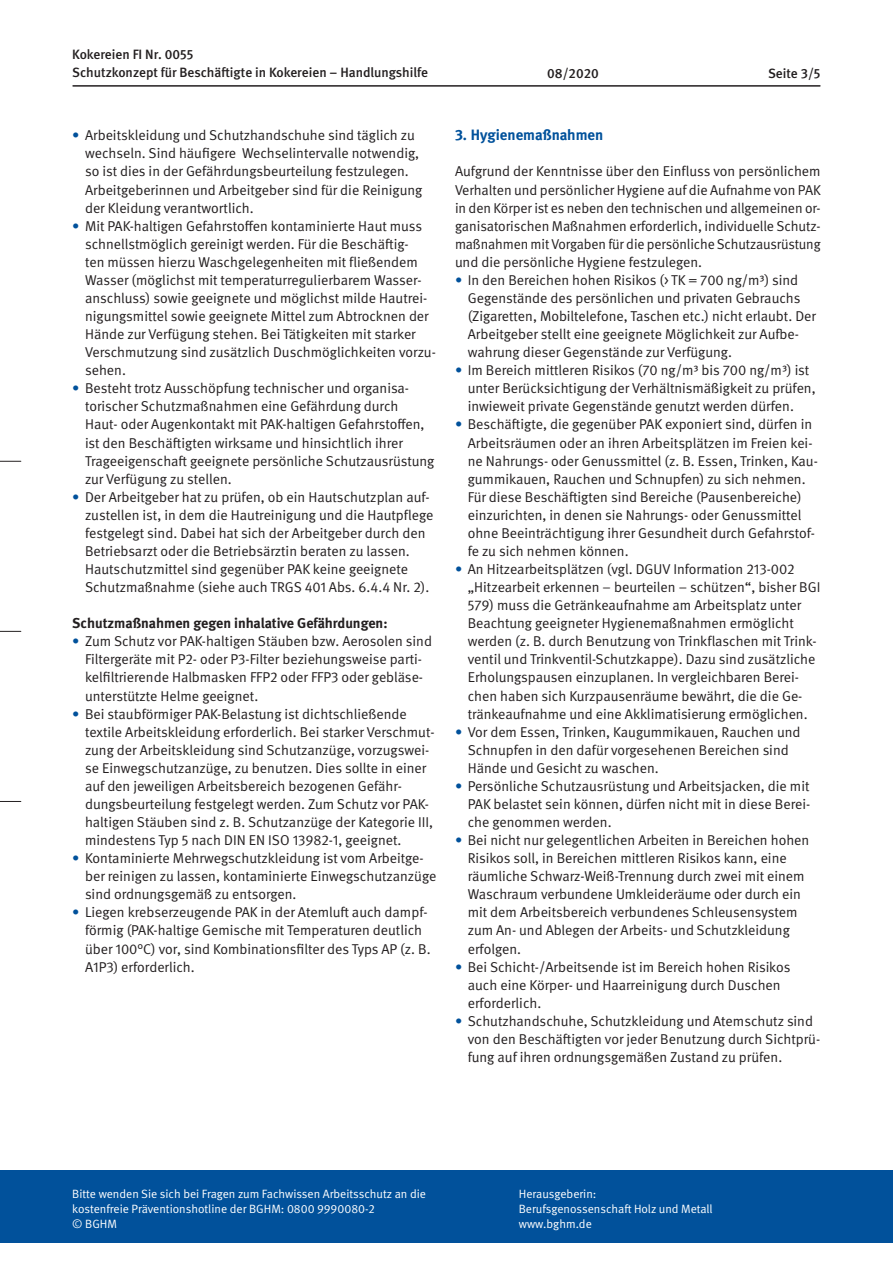
<style>
.page{position:relative;width:893px;height:1263px;background:#fff}
.page>*{position:absolute;margin:0;border:0;box-sizing:border-box;transform-origin:0 0}
.t1{font:700 15px "DGUV Meta";color:#01519b}
.t2{font:14.25px/18px "DGUV Meta";color:#231f20}
.t3{font:700 14.25px "DGUV Meta";color:#231f20}
.t4{font:500 13.5px/18px "DGUV Meta";color:#231f20}
.t5{font:12px/15px "DGUV Meta";color:#fff}
.s1{color:#01519b}
</style>
<div class="page">
<div style="left:0;top:1170px;width:893px;height:73px;background:#01519b"></div>
<svg style="left:0;top:461px;width:21px;height:1px"></svg>
<svg style="left:0;top:631px;width:21px;height:1px"></svg>
<svg style="left:0;top:801px;width:21px;height:1px"></svg>
<hr style="left:73px;top:85px;width:747px;height:2px;background:#231f20">
<p class="t4" style="left:72px;top:45px;width:357px">Kokereien FI Nr. 0055<br>Schutzkonzept für Beschäftigte in Kokereien – Handlungshilfe</p>
<p class="t4" style="left:547px;top:65px;width:53px">08/2020</p>
<p class="t4" style="left:768px;top:65px;width:54px">Seite 3/5</p>
<p class="t2" style="left:85px;top:127px;width:339px;text-indent:-13px"><span class="s1">•</span> Arbeitskleidung und Schutzhandschuhe sind täglich zu wechseln. Sind häufigere Wechselintervalle notwendig, so ist dies in der Gefährdungsbeurteilung festzulegen.<br>Arbeitgeberinnen und Arbeitgeber sind für die Reinigung der Kleidung verantwortlich.</p>
<p class="t2" style="left:85px;top:217px;width:352px;text-indent:-13px"><span class="s1">•</span> Mit PAK-haltigen Gefahrstoffen kontaminierte Haut muss schnellstmöglich gereinigt werden. Für die Beschäftig-<br>ten müssen hierzu Waschgelegenheiten mit fließendem Wasser (möglichst mit temperaturregulierbarem Wasser&shy;anschluss) sowie geeignete und möglichst milde Hautrei&shy;nigungsmittel sowie geeignete Mittel zum Abtrocknen der Hände zur Verfügung stehen. Bei Tätigkeiten mit starker Verschmutzung sind zusätzlich Duschmöglichkeiten vorzu&shy;sehen.</p>
<p class="t2" style="left:85px;top:380px;width:351px;text-indent:-13px"><span class="s1">•</span> Besteht trotz Ausschöpfung technischer und organisa&shy;torischer Schutzmaßnahmen eine Gefährdung durch Haut- oder Augenkontakt mit PAK-haltigen Gefahrstoffen, ist den Beschäftigten wirksame und hinsichtlich ihrer Trageeigenschaft geeignete persönliche Schutzausrüstung zur Verfügung zu stellen.</p>
<p class="t2" style="left:85px;top:488px;width:350px;text-indent:-13px"><span class="s1">•</span> Der Arbeitgeber hat zu prüfen, ob ein Hautschutzplan auf&shy;zustellen ist, in dem die Hautreinigung und die Hautpflege festgelegt sind. Dabei hat sich der Arbeitgeber durch den Betriebsarzt oder die Betriebsärztin beraten zu lassen.<br>Hautschutzmittel sind gegenüber PAK keine geeignete Schutzmaßnahme (siehe auch TRGS 401 Abs. 6.4.4 Nr. 2).</p>
<p class="t3" style="left:72px;top:615px;width:317px">Schutzmaßnahmen gegen inhalative Gefährdungen:</p>
<p class="t2" style="left:85px;top:633px;width:348px;text-indent:-13px"><span class="s1">•</span> Zum Schutz vor PAK-haltigen Stäuben bzw. Aerosolen sind Filtergeräte mit P2- oder P3-Filter beziehungsweise parti&shy;kelfiltrierende Halbmasken FFP2 oder FFP3 oder gebläse&shy;unterstützte Helme geeignet.</p>
<p class="t2" style="left:85px;top:705px;width:351px;text-indent:-13px"><span class="s1">•</span> Bei staubförmiger PAK-Belastung ist dichtschließende textile Arbeitskleidung erforderlich. Bei starker Verschmut&shy;zung der Arbeitskleidung sind Schutzanzüge, vorzugswei&shy;se Einwegschutzanzüge, zu benutzen. Dies sollte in einer auf den jeweiligen Arbeitsbereich bezogenen Gefähr&shy;dungsbeurteilung festgelegt werden. Zum Schutz vor PAK&shy;haltigen Stäuben sind z. B. Schutzanzüge der Kategorie III, mindestens Typ 5 nach DIN EN ISO 13982-1, geeignet.</p>
<p class="t2" style="left:85px;top:849px;width:353px;text-indent:-13px"><span class="s1">•</span> Kontaminierte Mehrwegschutzkleidung ist vom Arbeitge&shy;ber reinigen zu lassen, kontaminierte Einwegschutzanzüge sind ordnungsgemäß zu entsorgen.</p>
<p class="t2" style="left:85px;top:904px;width:347px;text-indent:-13px"><span class="s1">•</span> Liegen krebserzeugende PAK in der Atemluft auch dampf&shy;förmig (PAK-haltige Gemische mit Temperaturen deutlich über 100°C) vor, sind Kombinationsfilter des Typs AP (z. B.<br>A1P3) erforderlich.</p>
<p class="t1" style="left:455px;top:126px;width:150px">3. Hygienemaßnahmen</p>
<p class="t2" style="left:455px;top:163px;width:367px;text-align:justify">Aufgrund der Kenntnisse über den Einfluss von persönlichem Verhalten und persönlicher Hygiene auf die Aufnahme von PAK in den Körper ist es neben den technischen und allgemeinen or&shy;ganisatorischen Maßnahmen erforderlich, individuelle Schutz&shy;maßnahmen mit Vorgaben für die persönliche Schutzausrüstung und die persönliche Hygiene festzulegen.</p>
<p class="t2" style="left:468px;top:271px;width:350px;text-indent:-13px"><span class="s1">•</span> In den Bereichen hohen Risikos (&gt; TK = 700 ng/m³) sind Gegenstände des persönlichen und privaten Gebrauchs (Zigaretten, Mobiltelefone, Taschen etc.) nicht erlaubt. Der Arbeitgeber stellt eine geeignete Möglichkeit zur Aufbe&shy;wahrung dieser Gegenstände zur Verfügung.</p>
<p class="t2" style="left:468px;top:362px;width:349px;text-indent:-13px"><span class="s1">•</span> Im Bereich mittleren Risikos (70 ng/m³ bis 700 ng/m³) ist unter Berücksichtigung der Verhältnismäßigkeit zu prüfen, inwieweit private Gegenstände genutzt werden dürfen.</p>
<p class="t2" style="left:468px;top:416px;width:352px;text-indent:-13px"><span class="s1">•</span> Beschäftigte, die gegenüber PAK exponiert sind, dürfen in Arbeitsräumen oder an ihren Arbeitsplätzen im Freien kei&shy;ne Nahrungs- oder Genussmittel (z. B. Essen, Trinken, Kau&shy;gummikauen, Rauchen und Schnupfen) zu sich nehmen.<br>Für diese Beschäftigten sind Bereiche (Pausenbereiche) einzurichten, in denen sie Nahrungs- oder Genussmittel ohne Beeinträchtigung ihrer Gesundheit durch Gefahrstof&shy;fe zu sich nehmen können.</p>
<p class="t2" style="left:468px;top:560px;width:354px;text-indent:-13px"><span class="s1">•</span> An Hitzearbeitsplätzen (vgl. DGUV Information 213-002 „Hitzearbeit erkennen – beurteilen – schützen“, bisher BGI 579) muss die Getränkeaufnahme am Arbeitsplatz unter Beachtung geeigneter Hygienemaßnahmen ermöglicht werden (z. B. durch Benutzung von Trinkflaschen mit Trink&shy;ventil und Trinkventil-Schutzkappe). Dazu sind zusätzliche Erholungspausen einzuplanen. In vergleichbaren Berei&shy;chen haben sich Kurzpausenräume bewährt, die die Ge&shy;tränkeaufnahme und eine Akklimatisierung ermöglichen.</p>
<p class="t2" style="left:468px;top:723px;width:334px;text-indent:-13px"><span class="s1">•</span> Vor dem Essen, Trinken, Kaugummikauen, Rauchen und<br>Schnupfen in den dafür vorgesehenen Bereichen sind<br>Hände und Gesicht zu waschen.</p>
<p class="t2" style="left:468px;top:777px;width:344px;text-align:justify;text-indent:-13px"><span class="s1">•</span> Persönliche Schutzausrüstung und Arbeitsjacken, die mit PAK belastet sein können, dürfen nicht mit in diese Berei&shy;che genommen werden.</p>
<p class="t2" style="left:468px;top:831px;width:343px;text-indent:-13px"><span class="s1">•</span> Bei nicht nur gelegentlichen Arbeiten in Bereichen hohen Risikos soll, in Bereichen mittleren Risikos kann, eine räumliche Schwarz-Weiß-Trennung durch zwei mit einem Waschraum verbundene Umkleideräume oder durch ein mit dem Arbeitsbereich verbundenes Schleusensystem zum An- und Ablegen der Arbeits- und Schutzkleidung erfolgen.</p>
<p class="t2" style="left:468px;top:958px;width:324px;text-indent:-13px"><span class="s1">•</span> Bei Schicht-/Arbeitsende ist im Bereich hohen Risikos auch eine Körper- und Haarreinigung durch Duschen erforderlich.</p>
<p class="t2" style="left:468px;top:1012px;width:354px;text-indent:-13px"><span class="s1">•</span> Schutzhandschuhe, Schutzkleidung und Atemschutz sind von den Beschäftigten vor jeder Benutzung durch Sichtprü&shy;fung auf ihren ordnungsgemäßen Zustand zu prüfen.</p>
<p class="t5" style="left:72px;top:1186px;width:355px">Bitte wenden Sie sich bei Fragen zum Fachwissen Arbeitsschutz an die kostenfreie Präventionshotline der BGHM: 0800 9990080-2<br>© BGHM</p>
<p class="t5" style="left:519px;top:1186px;width:195px">Herausgeberin:<br>Berufsgenossenschaft Holz und Metall www.bghm.de</p>
</div>
